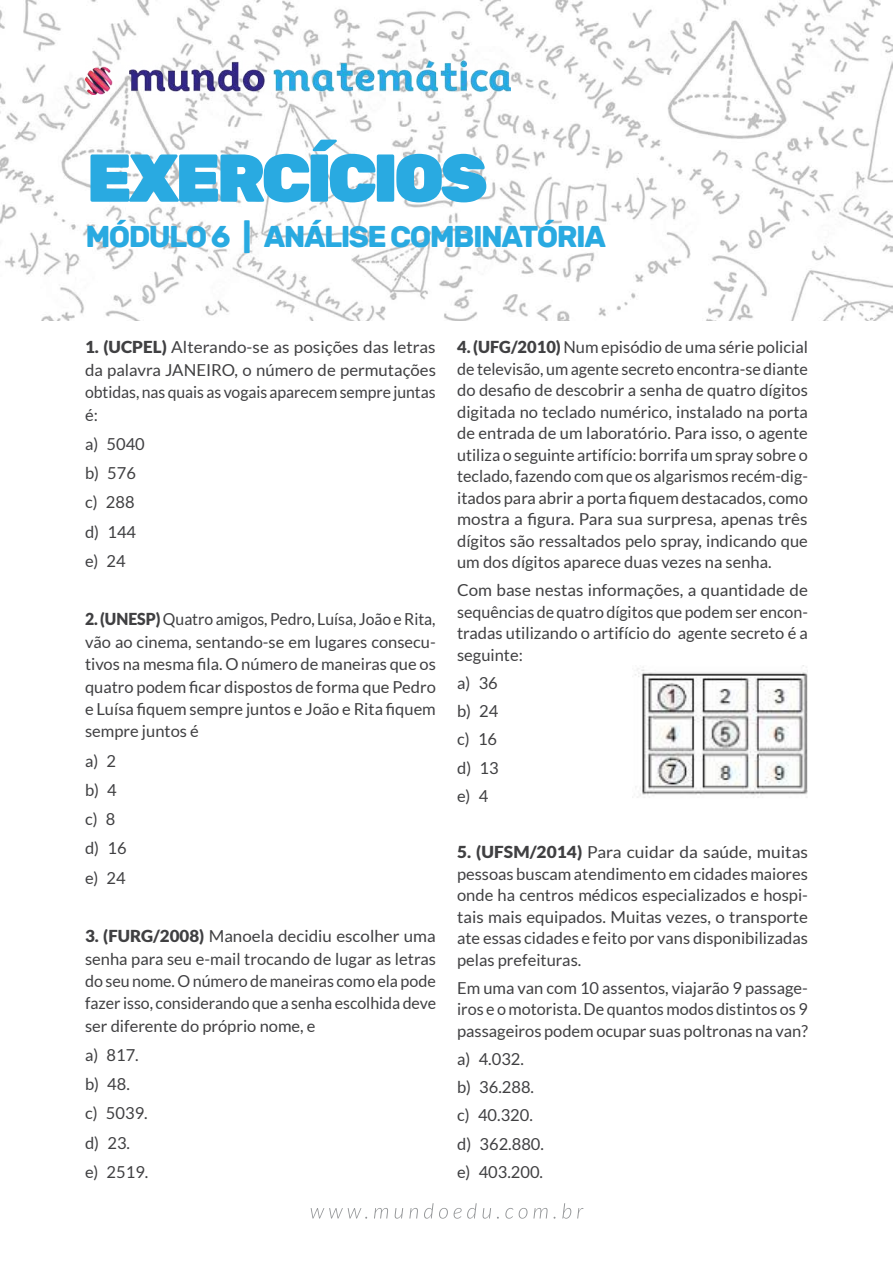
<style>
.page{position:relative;width:893px;height:1263px;background:#fff}
.page>*{position:absolute;margin:0;border:0;box-sizing:border-box;transform-origin:0 0}
.t1{font:900 67.5px "Rubik";letter-spacing:-.06em;color:#29aae1}
.t2{font:700 30px "Rubik";letter-spacing:-.05em;color:#29aae1}
.t3{font:16.5px/21.5px "Lato";color:#404042;text-align:justify}
.t4{font:16.5px/21.5px "Lato";color:#404042;text-align:justify;scale:1.05 1}
.t5{font:16.5px/22.4px "Lato";color:#404042;text-align:justify;scale:.96 1}
.t6{font:16.5px/22.4px "Lato";color:#404042;text-align:justify;scale:1.04 1}
.s1{font-weight:900}
</style>
<div class="page">
<img style="left:0;top:0;width:893px;height:320px">
<img style="left:85px;top:60px;width:425px;height:34px">
<svg style="left:311px;top:1203px;width:272px;height:16px"></svg>
<img style="left:632px;top:667px;width:176px;height:131px">
<h1 class="t1" style="left:87px;top:139px;width:402px">EXERCÍCIOS</h1>
<h2 class="t2" style="left:85px;top:219px;width:522px">MÓDULO 6 | ANÁLISE COMBINATÓRIA</h2>
<p class="t6" style="left:85px;top:336px;width:339px"><span class="s1">1. (UCPEL)</span> Alterando-se as posições das letras da palavra JANEIRO, o número de permutações obtidas, nas quais as vogais aparecem sempre juntas é:</p>
<p class="t3" style="left:85px;top:429px;width:61px;line-height:29.2px;text-align:left">a) 5040 b) 576 c) 288 d) 144 e) 24</p>
<p class="t5" style="left:85px;top:608px;width:367px"><span class="s1">2. (UNESP)</span> Quatro amigos, Pedro, Luísa, João e Rita, vão ao cinema, sentando-se em lugares consecu&shy;tivos na mesma fila. O número de maneiras que os quatro podem ficar dispostos de forma que Pedro e Luísa fiquem sempre juntos e João e Rita fiquem sempre juntos é</p>
<p class="t3" style="left:85px;top:746px;width:43px;line-height:29.2px;text-align:left">a) 2 b) 4 c) 8 d) 16 e) 24</p>
<p class="t3" style="left:85px;top:925px;width:353px;line-height:22.4px"><span class="s1">3. (FURG/2008)</span> Manoela decidiu escolher uma senha para seu e-mail trocando de lugar as letras do seu nome. O número de maneiras como ela pode fazer isso, considerando que a senha escolhida deve ser diferente do próprio nome, e</p>
<p class="t3" style="left:85px;top:1040px;width:65px;line-height:29.2px;text-align:left">a) 817. b) 48.<br>c) 5039. d) 23.<br>e) 2519.</p>
<p class="t3" style="left:457px;top:337px;width:352px"><span class="s1">4. (UFG/2010)</span> Num episódio de uma série policial de televisão, um agente secreto encontra-se diante do desafio de descobrir a senha de quatro dígitos digitada no teclado numérico, instalado na porta de entrada de um laboratório. Para isso, o agente utiliza o seguinte artifício: borrifa um spray sobre o teclado, fazendo com que os algarismos recém-dig&shy;itados para abrir a porta fiquem destacados, como mostra a figura. Para sua surpresa, apenas três dígitos são ressaltados pelo spray, indicando que um dos dígitos aparece duas vezes na senha.</p>
<p class="t3" style="left:457px;top:579px;width:352px">Com base nestas informações, a quantidade de sequências de quatro dígitos que podem ser encon&shy;tradas utilizando o artifício do agente secreto é a seguinte:</p>
<p class="t3" style="left:457px;top:669px;width:43px;line-height:28.2px">a) 36 b) 24 c) 16 d) 13 e) 4</p>
<p class="t4" style="left:457px;top:841px;width:336px"><span class="s1">5. (UFSM/2014)</span> Para cuidar da saúde, muitas pessoas buscam atendimento em cidades maiores onde ha centros médicos especializados e hospi&shy;tais mais equipados. Muitas vezes, o transporte ate essas cidades e feito por vans disponibilizadas pelas prefeituras.</p>
<p class="t3" style="left:457px;top:977px;width:352px">Em uma van com 10 assentos, viajarão 9 passage&shy;iros e o motorista. De quantos modos distintos os 9 passageiros podem ocupar suas poltronas na van?</p>
<p class="t3" style="left:457px;top:1045px;width:88px;line-height:28.2px;text-align:left">a) 4.032.<br>b) 36.288. c) 40.320. d) 362.880. e) 403.200.</p>
</div>
